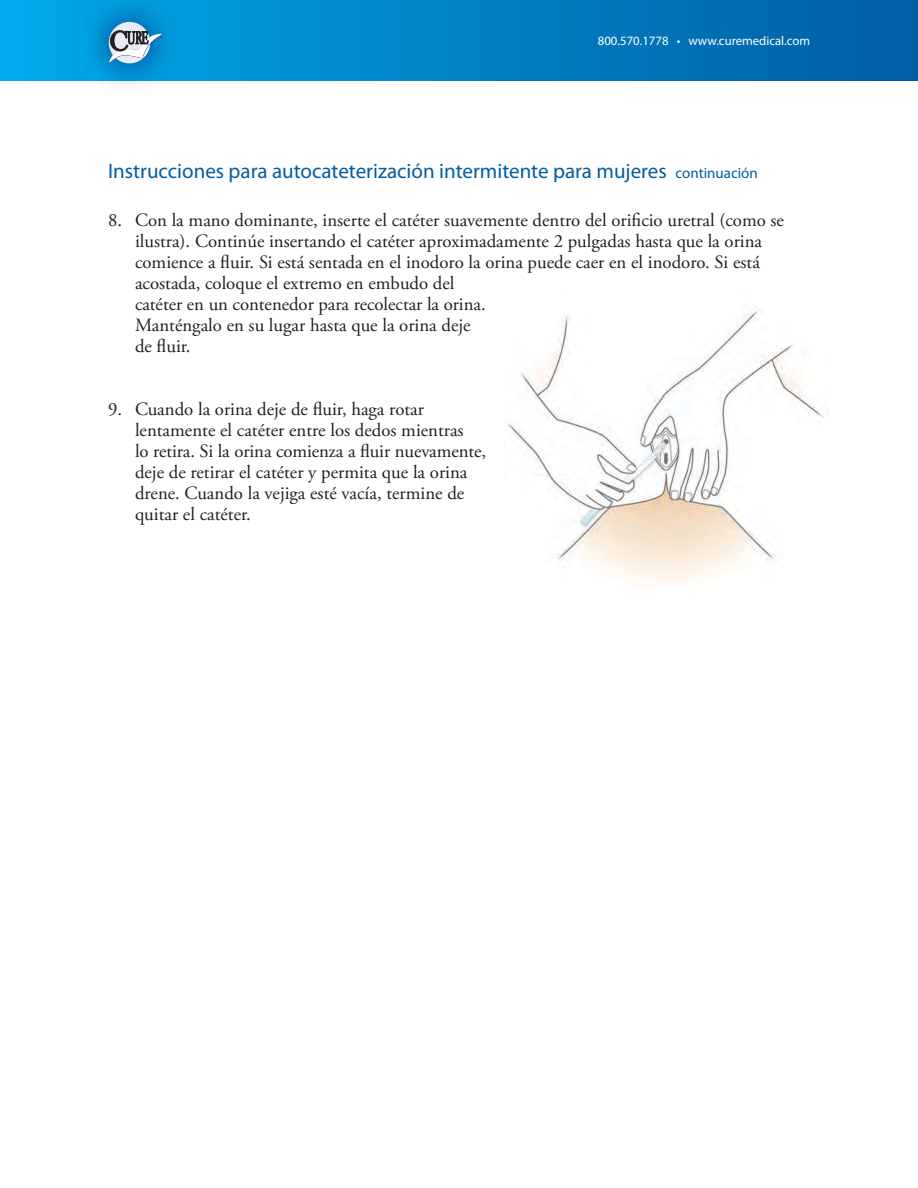
<style>
.page{position:relative;width:918px;height:1188px;background:#fff}
.page>*{position:absolute;margin:0;border:0;box-sizing:border-box;transform-origin:0 0}
.t1{font:21px "Myriad Pro";color:#005da4}
.t2{font:18.75px/21px "Adobe Garamond Pro";color:#231f20}
.t3{font:12.75px "Myriad Pro";color:#fff}
.s1{font-size:15px}
</style>
<div class="page">
<svg style="left:0;top:0;width:918px;height:81px;background:#0080c4"></svg>
<svg style="left:81px;top:0;width:98px;height:85px;background:#0f9bda"></svg>
<div style="left:109px;top:22px;width:41px;height:41px;background:#e7ecf7;border-radius:50%"></div>
<svg style="left:109px;top:25px;width:53px;height:38px"></svg>
<img style="left:507px;top:311px;width:321px;height:271px">
<p class="t3" style="left:598px;top:34px;width:214px">800.570.1778 • www.curemedical.com</p>
<p class="t1" style="left:108px;top:159px;width:651px">Instrucciones para autocateterización intermitente para mujeres <span class="s1">continuación</span></p>
<p class="t2" style="left:135px;top:210px;width:651px;text-indent:-27px">8. Con la mano dominante, inserte el catéter suavemente dentro del orificio uretral (como se ilustra). Continúe insertando el catéter aproximadamente 2 pulgadas hasta que la orina comience a fluir. Si está sentada en el inodoro la orina puede caer en el inodoro. Si está acostada, coloque el extremo en embudo del<br>catéter en un contenedor para recolectar la orina.<br>Manténgalo en su lugar hasta que la orina deje<br>de fluir.</p>
<p class="t2" style="left:108px;top:399px;width:318px">9. Cuando la orina deje de fluir, haga rotar</p>
<p class="t2" style="left:135px;top:420px;width:353px">lentamente el catéter entre los dedos mientras<br>lo retira. Si la orina comienza a fluir nuevamente, deje de retirar el catéter y permita que la orina</p>
<p class="t2" style="left:135px;top:483px;width:331px">drene. Cuando la vejiga esté vacía, termine de quitar el catéter.</p>
</div>
